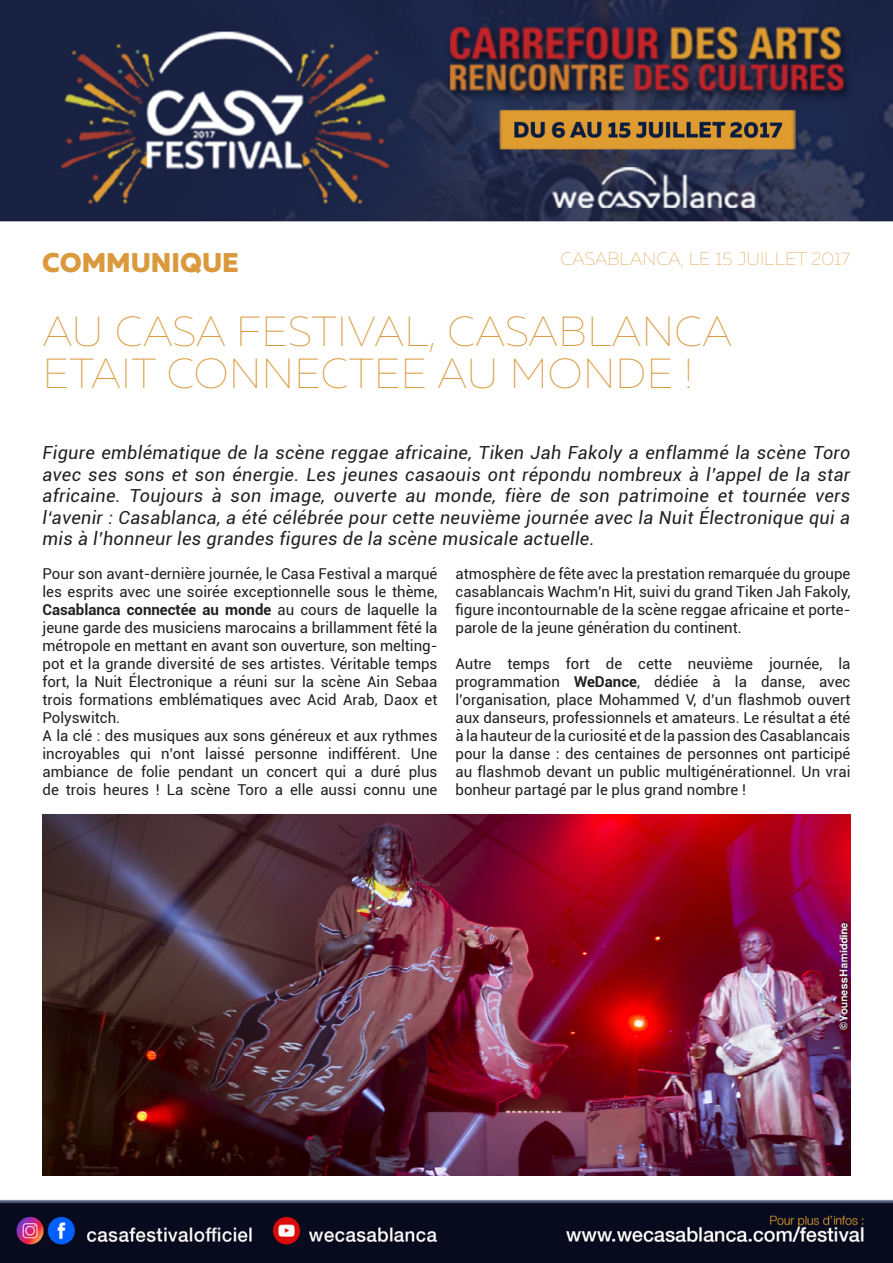
<style>
.page{position:relative;width:893px;height:1263px;background:#fff}
.page>*{position:absolute;margin:0;border:0;box-sizing:border-box;transform-origin:0 0}
.t1{font:42px/42px "Muller Thin DEMO";letter-spacing:.01em;color:#db993d}
.t2{font:27px "Muller Extra Bold DEMO";color:#db993d}
.t3{font:italic 18px/21.6px "Roboto";letter-spacing:.02em;color:#231f20;text-align:justify}
.t4{font:18px "Muller Thin DEMO";color:#db993d}
.t5{font:15px/18px "Roboto";color:#231f20;text-align:justify}
.s1{font-weight:700}
</style>
<div class="page">
<img style="left:0;top:0;width:893px;height:222px">
<img style="left:0;top:1199px;width:892px;height:64px">
<img style="left:43px;top:814px;width:807px;height:362px">
<p class="t2" style="left:42px;top:246px;width:198px">COMMUNIQUE</p>
<p class="t4" style="left:560px;top:247px;width:291px">CASABLANCA, LE 15 JUILLET 2017</p>
<p class="t1" style="left:43px;top:310px;width:691px">AU CASA FESTIVAL, CASABLANCA<br>ETAIT CONNECTEE AU MONDE !</p>
<p class="t3" style="left:43px;top:441px;width:809px">Figure emblématique de la scène reggae africaine, Tiken Jah Fakoly a enflammé la scène Toro avec ses sons et son énergie. Les jeunes casaouis ont répondu nombreux à l’appel de la star africaine. Toujours à son image, ouverte au monde, fière de son patrimoine et tournée vers l‘avenir : Casablanca, a été célébrée pour cette neuvième journée avec la Nuit Électronique qui a mis à l’honneur les grandes figures de la scène musicale actuelle.</p>
<p class="t5" style="left:43px;top:564px;width:396px">Pour son avant-dernière journée, le Casa Festival a marqué les esprits avec une soirée exceptionnelle sous le thème, <span class="s1">Casablanca connectée au monde</span> au cours de laquelle la jeune garde des musiciens marocains a brillamment fêté la métropole en mettant en avant son ouverture, son melting&shy;pot et la grande diversité de ses artistes. Véritable temps fort, la Nuit Électronique a réuni sur la scène Ain Sebaa trois formations emblématiques avec Acid Arab, Daox et Polyswitch.</p>
<p class="t5" style="left:43px;top:726px;width:396px">A la clé : des musiques aux sons généreux et aux rythmes incroyables qui n’ont laissé personne indifférent. Une ambiance de folie pendant un concert qui a duré plus de trois heures ! La scène Toro a elle aussi connu une</p>
<p class="t5" style="left:455px;top:564px;width:396px">atmosphère de fête avec la prestation remarquée du groupe casablancais Wachm’n Hit, suivi du grand Tiken Jah Fakoly, figure incontournable de la scène reggae africaine et porte&shy;parole de la jeune génération du continent.</p>
<p class="t5" style="left:455px;top:654px;width:396px">Autre temps fort de cette neuvième journée, la programmation <span class="s1">WeDance</span>, dédiée à la danse, avec l’organisation, place Mohammed V, d’un flashmob ouvert aux danseurs, professionnels et amateurs. Le résultat a été à la hauteur de la curiosité et de la passion des Casablancais pour la danse : des centaines de personnes ont participé au flashmob devant un public multigénérationnel. Un vrai bonheur partagé par le plus grand nombre !</p>
</div>
